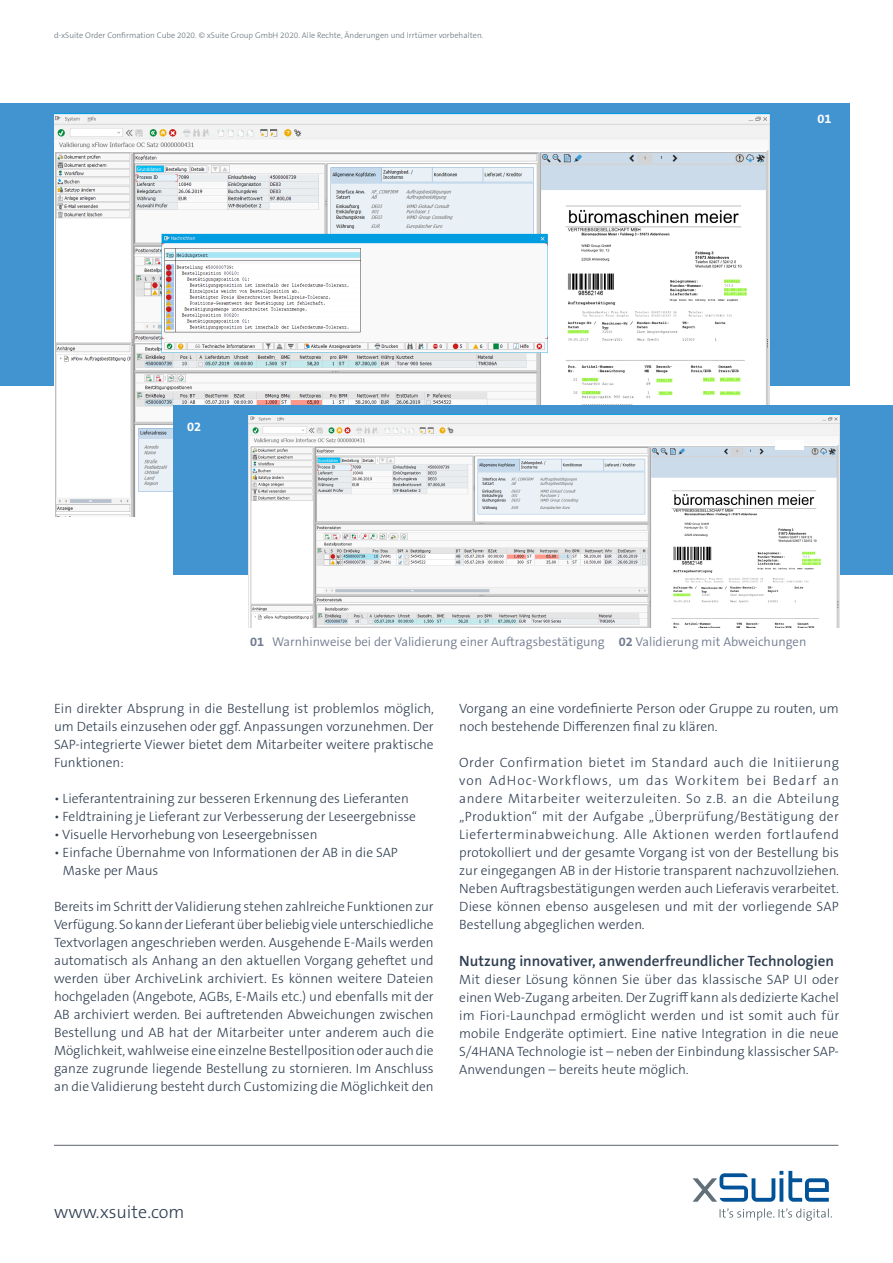
<style>
.page{position:relative;width:893px;height:1263px;background:#fff}
.page>*{position:absolute;margin:0;border:0;box-sizing:border-box;transform-origin:0 0}
.t1{font:300 18px "The Sans B W3";color:#2e3d50}
.t2{font:600 15px "The Sans B W6";color:#2e3d50}
.t3{font:300 13.5px/18px "The Sans B W3";color:#2e3d50;text-align:justify}
.t4{font:300 12.75px "The Sans B W4";color:#727d90}
.t5{font:700 12.75px "The Sans B W7";color:#fff}
.t6{font:300 8.25px "The Sans B W3";color:#627179}
.s1{font-family:"The Sans B W7";font-weight:700}
</style>
<div class="page">
<svg style="left:692px;top:1171px;width:137px;height:31px"></svg>
<svg style="left:720px;top:1208px;width:112px;height:13px"></svg>
<hr style="left:54px;top:1145px;width:784px;height:1px;background:#343d49">
<div style="left:0;top:103px;width:850px;height:283px;background:#4194d0"></div>
<img style="left:54px;top:114px;width:715px;height:403px">
<div style="left:173px;top:405px;width:720px;height:169px;background:#4194d0"></div>
<img style="left:249px;top:415px;width:590px;height:213px">
<div style="left:775px;top:440px;width:29px;height:10px;background:#fff"></div>
<p class="t6" style="left:54px;top:30px;width:431px">d-xSuite Order Confirmation Cube 2020. © xSuite Group GmbH 2020. Alle Rechte, Änderungen und Irrtümer vorbehalten.</p>
<p class="t5" style="left:817px;top:111px;width:16px">01</p>
<p class="t5" style="left:187px;top:418px;width:16px">02</p>
<p class="t4" style="left:250px;top:633px;width:558px"><span class="s1">01</span> Warnhinweise bei der Validierung einer Auftragsbestätigung <span class="s1">02</span> Validierung mit Abweichungen</p>
<p class="t3" style="left:54px;top:699px;width:381px">Ein direkter Absprung in die Bestellung ist problemlos möglich, um Details einzusehen oder ggf. Anpassungen vorzunehmen. Der SAP-integrierte Viewer bietet dem Mitarbeiter weitere praktische Funktionen:</p>
<p class="t3" style="left:54px;top:789px;width:356px">• Lieferantentraining zur besseren Erkennung des Lieferanten</p>
<p class="t3" style="left:54px;top:807px;width:364px">• Feldtraining je Lieferant zur Verbesserung der Leseergebnisse</p>
<p class="t3" style="left:54px;top:825px;width:265px">• Visuelle Hervorhebung von Leseergebnissen</p>
<p class="t3" style="left:63px;top:843px;width:337px;text-indent:-9px">• Einfache Übernahme von Informationen der AB in die SAP<br>Maske per Maus</p>
<p class="t3" style="left:54px;top:897px;width:381px">Bereits im Schritt der Validierung stehen zahlreiche Funktionen zur Verfügung. So kann der Lieferant über beliebig viele unterschiedliche Textvorlagen angeschrieben werden. Ausgehende E-Mails werden automatisch als Anhang an den aktuellen Vorgang geheftet und werden über ArchiveLink archiviert. Es können weitere Dateien hochgeladen (Angebote, AGBs, E-Mails etc.) und ebenfalls mit der AB archiviert werden. Bei auftretenden Abweichungen zwischen Bestellung und AB hat der Mitarbeiter unter anderem auch die Möglichkeit, wahlweise eine einzelne Bestellposition oder auch die ganze zugrunde liegende Bestellung zu stornieren. Im Anschluss an die Validierung besteht durch Customizing die Möglichkeit den</p>
<p class="t3" style="left:459px;top:699px;width:381px">Vorgang an eine vordefinierte Person oder Gruppe zu routen, um noch bestehende Differenzen final zu klären.</p>
<p class="t3" style="left:459px;top:753px;width:381px">Order Confirmation bietet im Standard auch die Initiierung von AdHoc-Workflows, um das Workitem bei Bedarf an andere Mitarbeiter weiterzuleiten. So z.B. an die Abteilung „Produktion“ mit der Aufgabe „Überprüfung/Bestätigung der Lieferterminabweichung. Alle Aktionen werden fortlaufend protokolliert und der gesamte Vorgang ist von der Bestellung bis zur eingegangen AB in der Historie transparent nachzuvollziehen.<br>Neben Auftragsbestätigungen werden auch Lieferavis verarbeitet.<br>Diese können ebenso ausgelesen und mit der vorliegende SAP Bestellung abgeglichen werden.</p>
<p class="t2" style="left:459px;top:951px;width:376px">Nutzung innovativer, anwenderfreundlicher Technologien</p>
<p class="t3" style="left:459px;top:970px;width:381px">Mit dieser Lösung können Sie über das klassische SAP UI oder einen Web-Zugang arbeiten. Der Zugriff kann als dedizierte Kachel im Fiori-Launchpad ermöglicht werden und ist somit auch für mobile Endgeräte optimiert. Eine native Integration in die neue S/4HANA Technologie ist – neben der Einbindung klassischer SAP-Anwendungen – bereits heute möglich.</p>
<p class="t1" style="left:54px;top:1200px;width:132px">www.xsuite.com</p>
</div>
